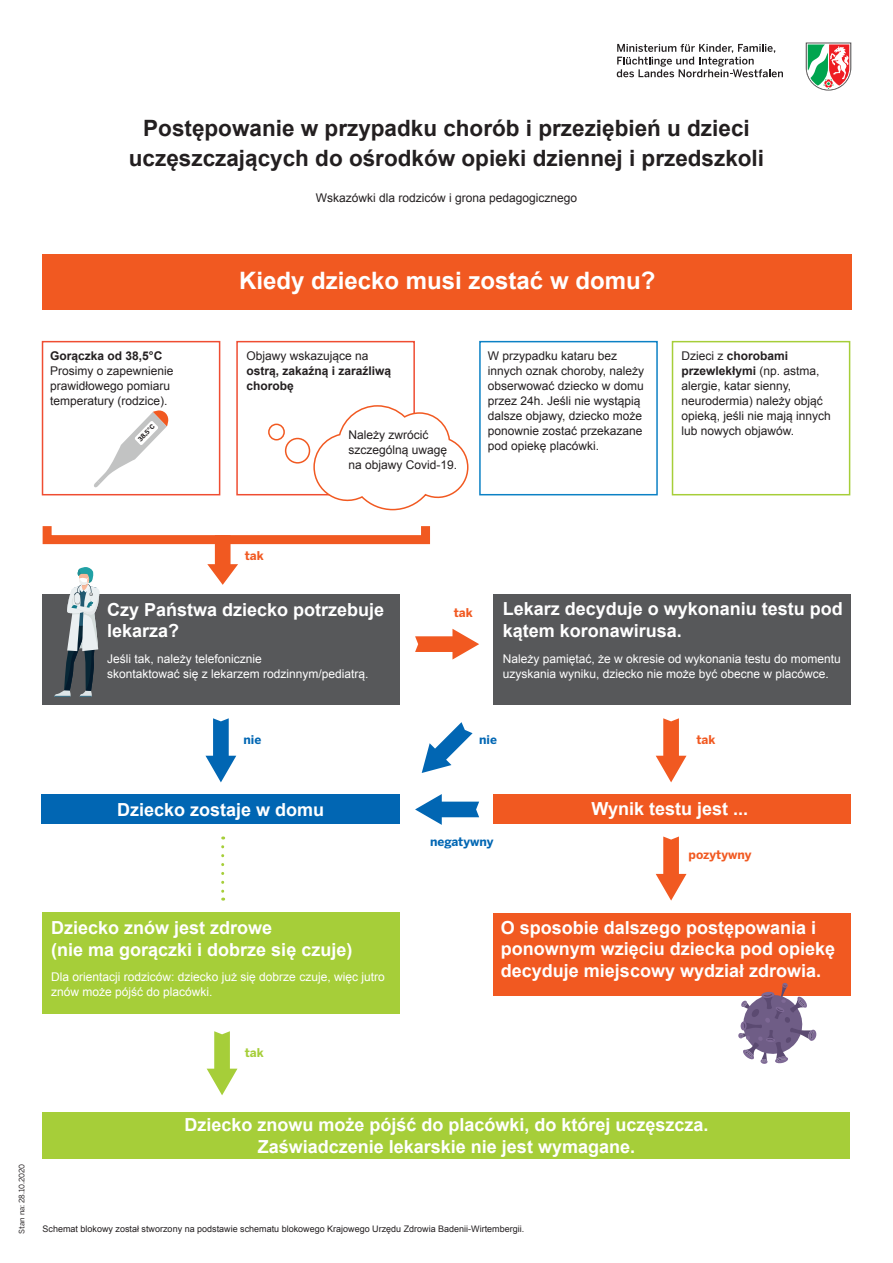
<style>
.page{position:relative;width:893px;height:1263px;background:#fff}
.page>*{position:absolute;margin:0;border:0;box-sizing:border-box;transform-origin:0 0}
.t1{font:700 24px "Arial";color:#fff}
.t2{font:700 22.5px/30px "Arial";color:#231f20;text-align:center}
.t3{font:700 18px/21.6px "Arial";color:#fff}
.t4{font:12px/15px "Arial";color:#231f20}
.t5{font:12px/15px "Arial";color:#fff}
.t6{font:700 12px/15px "Arial";color:#231f20}
.t7{font:700 12px "Benton Sans";color:#f15921}
.t8{font:700 12px "Benton Sans";color:#0166b3}
.t9{font:700 12px "Benton Sans";color:#a6ce39}
.t10{font:9px "Arial";color:#231f20}
.t11{font:7.5px "Benton Sans";color:#231f20}
.t12{font:700 6.3px "Benton Sans";color:#231f20}
.s1{font-weight:700}
</style>
<div class="page">
<div style="left:43px;top:594px;width:357px;height:110px;background:#57585a"></div>
<div style="left:43px;top:913px;width:357px;height:101px;background:#a6ce39"></div>
<div style="left:42px;top:794px;width:358px;height:30px;background:#0166b3"></div>
<div style="left:493px;top:794px;width:357px;height:30px;background:#f15921"></div>
<div style="left:493px;top:594px;width:357px;height:110px;background:#57585a"></div>
<div style="left:493px;top:913px;width:357px;height:82px;background:#f15921"></div>
<div style="left:43px;top:1113px;width:807px;height:46px;background:#a6ce39"></div>
<svg style="left:54px;top:567px;width:45px;height:130px"></svg>
<svg style="left:738px;top:983px;width:79px;height:81px"></svg>
<svg style="left:656px;top:836px;width:30px;height:64px"></svg>
<svg style="left:415px;top:629px;width:64px;height:30px"></svg>
<svg style="left:415px;top:794px;width:64px;height:31px"></svg>
<svg style="left:656px;top:718px;width:30px;height:64px"></svg>
<svg style="left:205px;top:718px;width:31px;height:64px"></svg>
<svg style="left:207px;top:544px;width:31px;height:41px"></svg>
<svg style="left:422px;top:722px;width:51px;height:51px"></svg>
<svg style="left:207px;top:1031px;width:30px;height:64px"></svg>
<div style="left:42px;top:341px;width:178px;height:154px;background:#fff;border:2px solid #ef4d32"></div>
<div style="left:236px;top:341px;width:179px;height:154px;background:#fff;border:2px solid #ef4d32"></div>
<div style="left:479px;top:341px;width:179px;height:154px;background:#fff;border:2px solid #0c81c5"></div>
<div style="left:672px;top:341px;width:178px;height:154px;background:#fff;border:2px solid #a6ce39"></div>
<svg style="left:221px;top:847px;width:3px;height:53px"></svg>
<svg style="left:806px;top:43px;width:45px;height:48px"></svg>
<svg style="left:617px;top:44px;width:166px;height:33px"></svg>
<div style="left:42px;top:254px;width:809px;height:55px;background:#f15921"></div>
<svg style="left:94px;top:410px;width:75px;height:78px"></svg>
<div style="left:43px;top:522px;width:387px;height:22px;border:9px solid #f15921"></div>
<svg style="left:313px;top:404px;width:156px;height:107px"></svg>
<div style="left:285px;top:438px;width:25px;height:26px;border:2px solid #f15921;border-radius:50%"></div>
<div style="left:268px;top:424px;width:17px;height:16px;border:2px solid #f15921;border-radius:50%"></div>
<h2 class="t2" style="left:129px;top:114px;width:637px">Postępowanie w przypadku chorób i przeziębień u dzieci uczęszczających do ośrodków opieki dziennej i przedszkoli</h2>
<p class="t4" style="left:316px;top:190px;width:263px">Wskazówki dla rodziców i grona pedagogicznego</p>
<h1 class="t1" style="left:239px;top:265px;width:418px">Kiedy dziecko musi zostać w domu?</h1>
<p class="t6" style="left:50px;top:348px;width:114px">Gorączka od 38,5°C</p>
<p class="t4" style="left:50px;top:363px;width:125px">Prosimy o zapewnienie prawidłowego pomiaru temperatury (rodzice).</p>
<p class="t4" style="left:247px;top:348px;width:124px">Objawy wskazujące na</p>
<p class="t6" style="left:247px;top:363px;width:146px">ostrą, zakaźną i zaraźliwą chorobę</p>
<p class="t12" style="left:136px;top:438px;width:22px;rotate:-46deg">38,5°C</p>
<p class="t4" style="left:349px;top:427px;width:110px">Należy zwrócić szczególną uwagę na objawy Covid-19.</p>
<p class="t4" style="left:488px;top:348px;width:158px">W przypadku kataru bez innych oznak choroby, należy obserwować dziecko w domu przez 24h. Jeśli nie wystąpią dalsze objawy, dziecko może ponownie zostać przekazane pod opiekę placówki.</p>
<p class="t4" style="left:681px;top:348px;width:151px">Dzieci z <span class="s1">chorobami przewlekłymi</span> (np. astma, alergie, katar sienny, neurodermia) należy objąć opieką, jeśli nie mają innych lub nowych objawów.</p>
<p class="t7" style="left:245px;top:548px;width:21px">tak</p>
<h3 class="t3" style="left:107px;top:599px;width:279px">Czy Państwa dziecko potrzebuje lekarza?</h3>
<p class="t5" style="left:107px;top:651px;width:263px">Jeśli tak, należy telefonicznie<br>skontaktować się z lekarzem rodzinnym/pediatrą.</p>
<p class="t7" style="left:454px;top:606px;width:21px">tak</p>
<h3 class="t3" style="left:503px;top:599px;width:342px">Lekarz decyduje o wykonaniu testu pod kątem koronawirusa.</h3>
<p class="t5" style="left:503px;top:651px;width:340px">Należy pamiętać, że w okresie od wykonania testu do momentu uzyskania wyniku, dziecko nie może być obecne w placówce.</p>
<p class="t8" style="left:243px;top:733px;width:19px">nie</p>
<p class="t8" style="left:479px;top:733px;width:19px">nie</p>
<p class="t7" style="left:696px;top:733px;width:21px">tak</p>
<h3 class="t3" style="left:117px;top:799px;width:209px">Dziecko zostaje w domu</h3>
<h3 class="t3" style="left:591px;top:798px;width:158px">Wynik testu jest ...</h3>
<h3 class="t3" style="left:51px;top:918px;width:303px">Dziecko znów jest zdrowe<br>(nie ma gorączki i dobrze się czuje)</h3>
<p class="t5" style="left:51px;top:970px;width:335px">Dla orientacji rodziców: dziecko już się dobrze czuje, więc jutro znów może pójść do placówki.</p>
<p class="t9" style="left:245px;top:1045px;width:21px">tak</p>
<p class="t8" style="left:430px;top:834px;width:65px">negatywny</p>
<p class="t7" style="left:689px;top:847px;width:64px">pozytywny</p>
<h3 class="t3" style="left:501px;top:917px;width:336px">O sposobie dalszego postępowania i ponownym wzięciu dziecka pod opiekę decyduje miejscowy wydział zdrowia.</h3>
<p class="t11" style="left:17px;top:1233px;width:71px;rotate:-90deg">Stan na: 28.10.2020</p>
<h3 class="t3" style="left:184px;top:1114px;width:526px;text-align:center">Dziecko znowu może pójść do placówki, do której uczęszcza.<br>Zaświadczenie lekarskie nie jest wymagane.</h3>
<p class="t10" style="left:43px;top:1223px;width:483px">Schemat blokowy został stworzony na podstawie schematu blokowego Krajowego Urzędu Zdrowia Badenii-Wirtembergii.</p>
</div>
